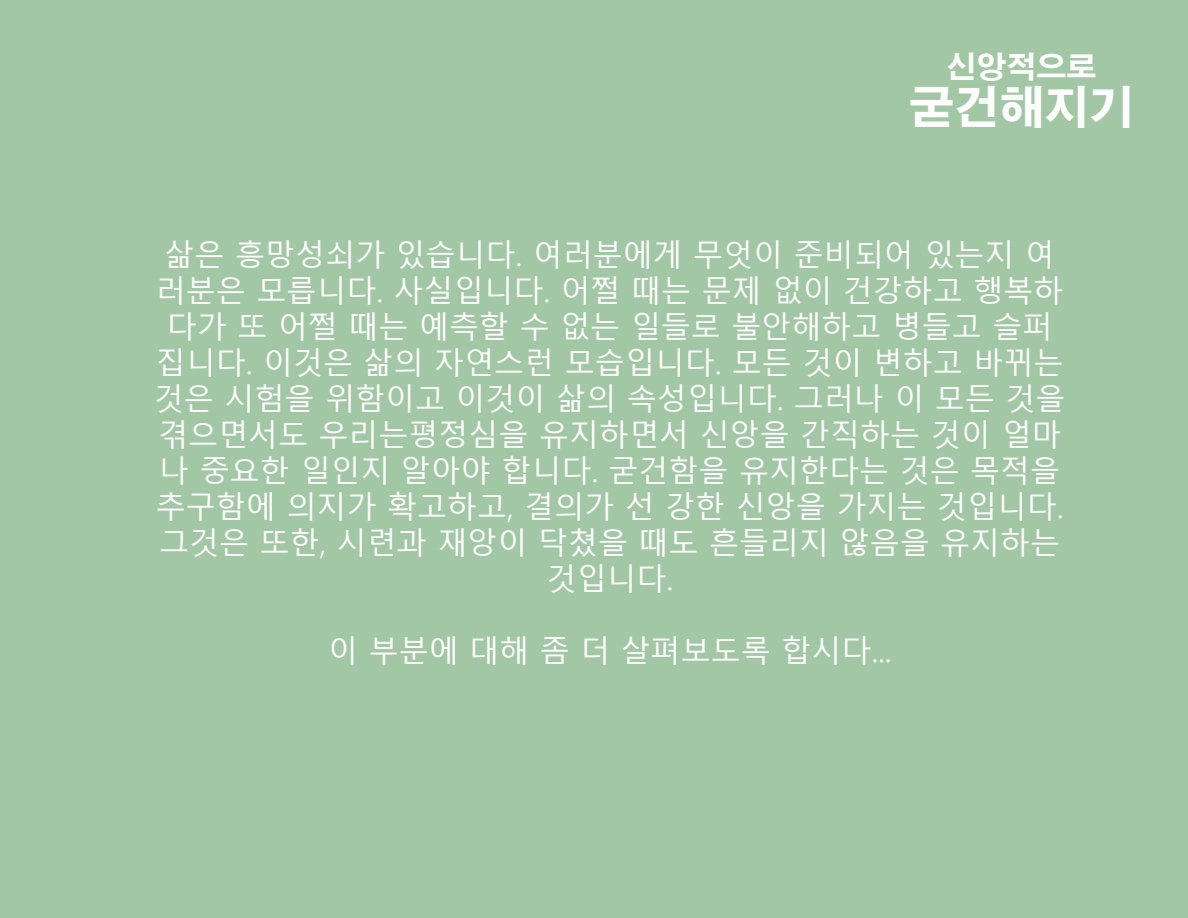
<style>
.page{position:relative;width:1188px;height:918px;background:#a2c7a4}
.page>*{position:absolute;margin:0;border:0;box-sizing:border-box;transform-origin:0 0}
.t1{font:700 45px "Adobe Gothic Std";color:#fff}
.t2{font:30px/36px "Malgun Gothic";color:#fff;text-align:center}
.t3{font:700 30px "Adobe Gothic Std";color:#fff}
</style>
<div class="page">
<p class="t3" style="left:946px;top:49px;width:151px">신앙적으로</p>
<p class="t1" style="left:909px;top:80px;width:226px">굳건해지기</p>
<p class="t2" style="left:154px;top:238px;width:913px">삶은 흥망성쇠가 있습니다. 여러분에게 무엇이 준비되어 있는지 여 러분은 모릅니다. 사실입니다. 어쩔 때는 문제 없이 건강하고 행복하 다가 또 어쩔 때는 예측할 수 없는 일들로 불안해하고 병들고 슬퍼 집니다. 이것은 삶의 자연스런 모습입니다. 모든 것이 변하고 바뀌는 것은 시험을 위함이고 이것이 삶의 속성입니다. 그러나 이 모든 것을 겪으면서도 우리는평정심을 유지하면서 신앙을 간직하는 것이 얼마 나 중요한 일인지 알아야 합니다. 굳건함을 유지한다는 것은 목적을 추구함에 의지가 확고하고, 결의가 선 강한 신앙을 가지는 것입니다. 그것은 또한, 시련과 재앙이 닥쳤을 때도 흔들리지 않음을 유지하는 것입니다.</p>
<p class="t2" style="left:328px;top:634px;width:565px">이 부분에 대해 좀 더 살펴보도록 합시다...</p>
</div>
